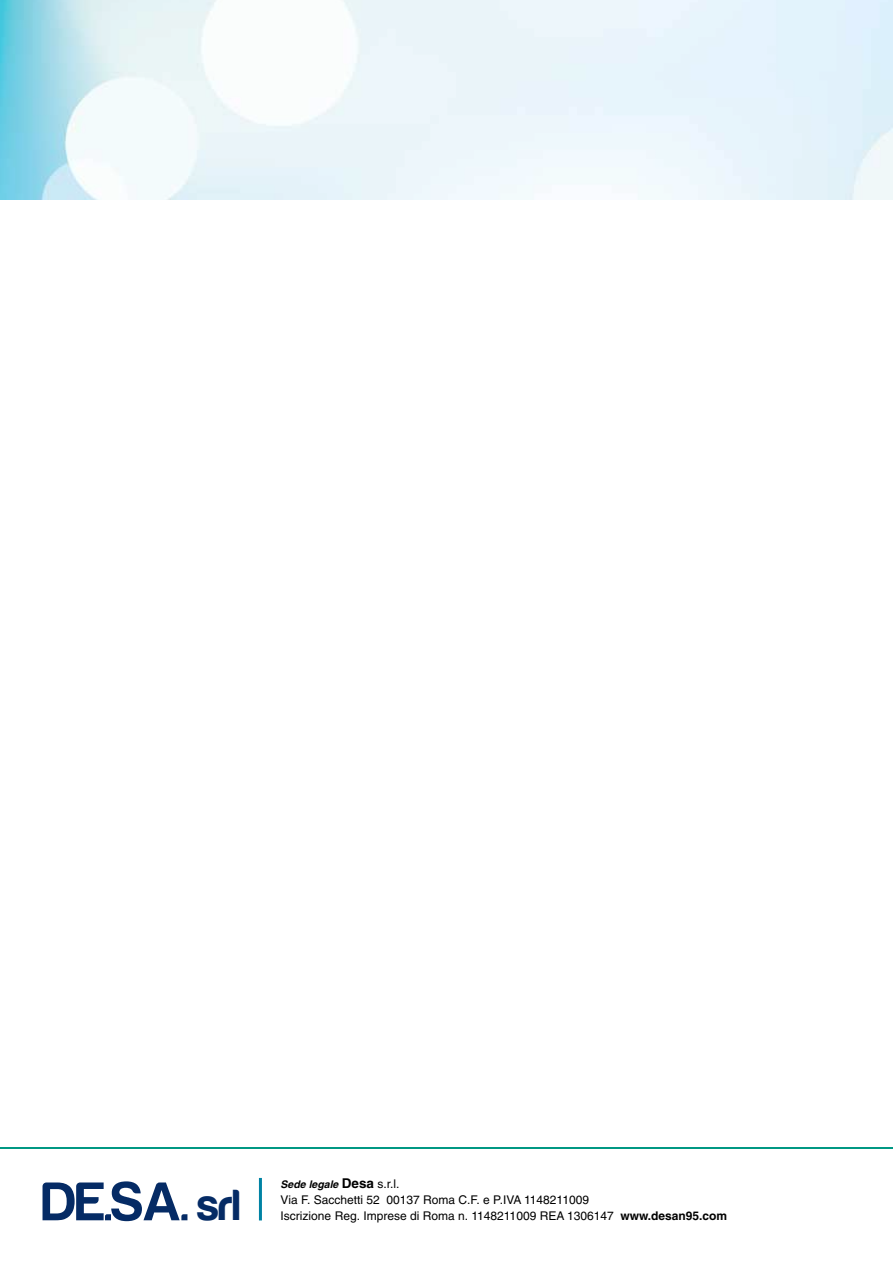
<style>
.page{position:relative;width:893px;height:1263px;background:#fff}
.page>*{position:absolute;margin:0;border:0;box-sizing:border-box;transform-origin:0 0}
.t1{font:56.25px "Harabara";color:#052b65}
.t2{font:12px "Helvetica";color:#000}
.t3{font:italic 700 10.5px "Helvetica";color:#000}
.s1{font-size:45px}
.s2{font-style:normal;font-size:13.5px}
.s3{font-weight:400;font-style:normal;font-size:12px}
.s4{font-weight:700}
</style>
<div class="page">
<img style="left:0;top:0;width:893px;height:200px">
<hr style="left:259px;top:1178px;width:3px;height:42px;background:#0083a4">
<hr style="left:0;top:1147px;width:893px;height:1px;background:#009883">
<h1 class="t1" style="left:43px;top:1172px;width:199px">DE.SA. <span class="s1">srl</span></h1>
<p class="t3" style="left:281px;top:1178px;width:120px">Sede legale <span class="s2">Desa</span> <span class="s3">s.r.l.</span></p>
<p class="t2" style="left:281px;top:1193px;width:310px">Via F. Sacchetti 52 00137 Roma C.F. e P.IVA 1148211009</p>
<p class="t2" style="left:281px;top:1209px;width:448px">Iscrizione Reg. Imprese di Roma n. 1148211009 REA 1306147 <span class="s4">www.desan95.com</span></p>
</div>
